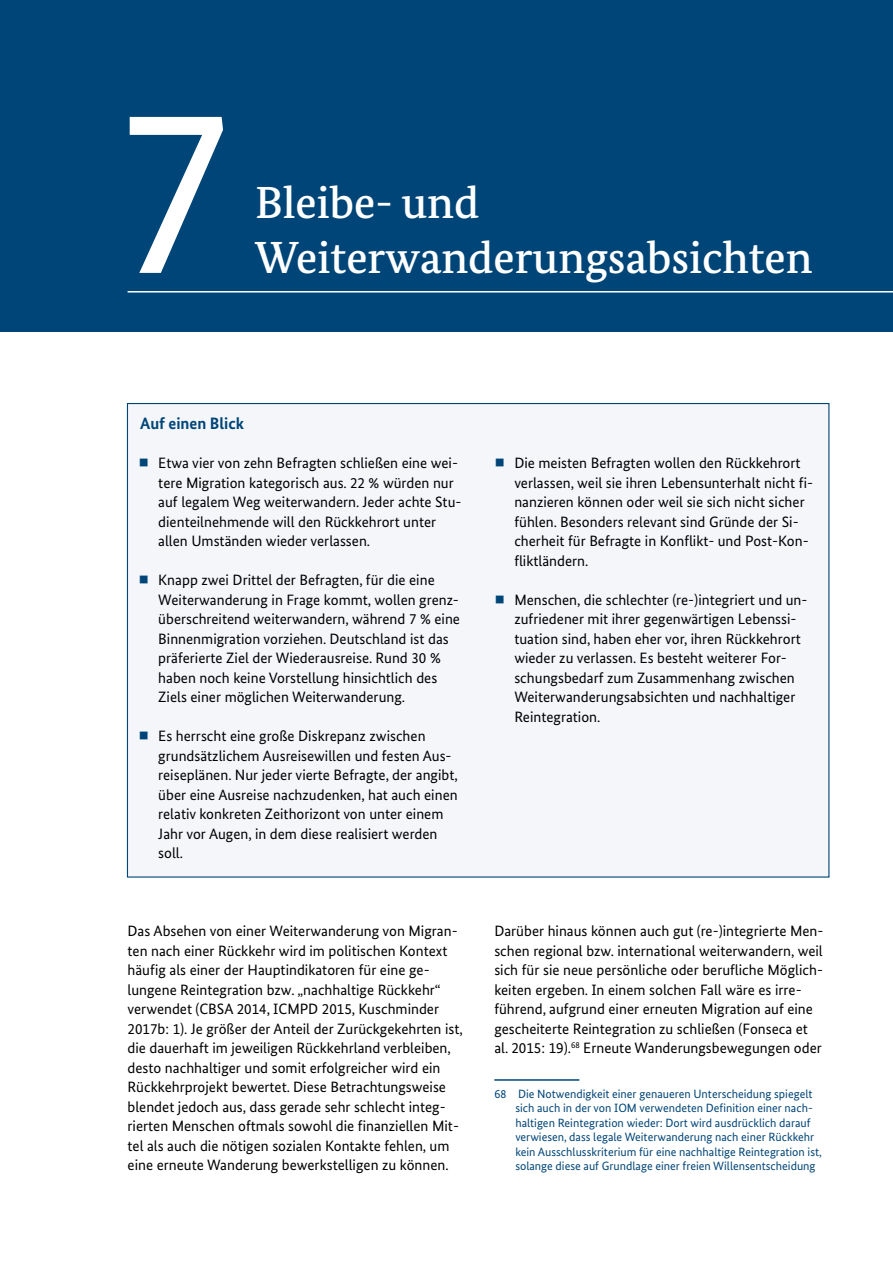
<style>
.page{position:relative;width:893px;height:1263px;background:#fff}
.page>*{position:absolute;margin:0;border:0;box-sizing:border-box;transform-origin:0 0}
.Kapitelzahl_2{font:240px "Bundes Sans";color:#fff}
._1_Überschrift{font:500 45px "Bundes Serif";color:#fff}
.Überschrift_Bold_Bla{font:700 16.5px "Bundes Sans";color:#004577}
.Fließtext_WP{font:15px/19.5px "Bundes Sans";color:#000}
.Fußnote{font:12px/14.4px "Bundes Sans";color:#004577}
</style>
<div class="page">
<div style="left:0;top:0;width:893px;height:332px;background:#004577"></div>
<hr style="left:128px;top:291px;width:765px;height:2px;background:#fff">
<hr style="left:494px;top:1079px;width:85px;height:2px;background:#004577">
<div style="left:127px;top:403px;width:702px;height:474px;background:#f4f6fa"></div>
<p class="Kapitelzahl_2" style="left:115px;top:44px;width:121px">7</p>
<p class="_1_Überschrift" style="left:255px;top:175px;width:226px">Bleibe- und</p>
<p class="_1_Überschrift" style="left:255px;top:230px;width:559px">Weiterwanderungsabsichten</p>
<p class="Überschrift_Bold_Bla" style="left:140px;top:413px;width:105px">Auf einen Blick</p>
<p class="Fließtext_WP" style="left:158px;top:453px;width:305px">Etwa vier von zehn Befragten schließen eine wei&shy;tere Migration kategorisch aus. 22 % würden nur auf legalem Weg weiterwandern. Jeder achte Stu&shy;dienteilnehmende will den Rückkehrort unter allen Umständen wieder verlassen.</p>
<p class="Fließtext_WP" style="left:158px;top:570px;width:303px">Knapp zwei Drittel der Befragten, für die eine Weiterwanderung in Frage kommt, wollen grenz&shy;überschreitend weiterwandern, während 7 % eine Binnenmigration vorziehen. Deutschland ist das präferierte Ziel der Wiederausreise. Rund 30 % haben noch keine Vorstellung hinsichtlich des Ziels einer möglichen Weiterwanderung.</p>
<p class="Fließtext_WP" style="left:158px;top:726px;width:301px">Es herrscht eine große Diskrepanz zwischen grundsätzlichem Ausreisewillen und festen Aus&shy;reiseplänen. Nur jeder vierte Befragte, der angibt, über eine Ausreise nachzudenken, hat auch einen relativ konkreten Zeithorizont von unter einem Jahr vor Augen, in dem diese realisiert werden soll.</p>
<p class="Fließtext_WP" style="left:128px;top:921px;width:337px">Das Absehen von einer Weiterwanderung von Migran&shy;ten nach einer Rückkehr wird im politischen Kontext häufig als einer der Hauptindikatoren für eine ge&shy;lungene Reintegration bzw. „nachhaltige Rückkehr“ verwendet (CBSA 2014, ICMPD 2015, Kuschminder 2017b: 1). Je größer der Anteil der Zurückgekehrten ist, die dauerhaft im jeweiligen Rückkehrland verbleiben, desto nachhaltiger und somit erfolgreicher wird ein Rückkehrprojekt bewertet. Diese Betrachtungsweise blendet jedoch aus, dass gerade sehr schlecht integ&shy;rierten Menschen oftmals sowohl die finanziellen Mit&shy;tel als auch die nötigen sozialen Kontakte fehlen, um eine erneute Wanderung bewerkstelligen zu können.</p>
<p class="Fließtext_WP" style="left:514px;top:453px;width:300px">Die meisten Befragten wollen den Rückkehrort verlassen, weil sie ihren Lebensunterhalt nicht fi&shy;nanzieren können oder weil sie sich nicht sicher fühlen. Besonders relevant sind Gründe der Si&shy;cherheit für Befragte in Konflikt- und Post-Kon&shy;fliktländern.</p>
<p class="Fließtext_WP" style="left:514px;top:589px;width:295px">Menschen, die schlechter (re-)integriert und un&shy;zufriedener mit ihrer gegenwärtigen Lebenssi&shy;tuation sind, haben eher vor, ihren Rückkehrort wieder zu verlassen. Es besteht weiterer For&shy;schungsbedarf zum Zusammenhang zwischen Weiterwanderungsabsichten und nachhaltiger Reintegration.</p>
<p class="Fließtext_WP" style="left:494px;top:921px;width:331px">Darüber hinaus können auch gut (re-)integrierte Men&shy;schen regional bzw. international weiterwandern, weil sich für sie neue persönliche oder berufliche Möglich&shy;keiten ergeben. In einem solchen Fall wäre es irre&shy;führend, aufgrund einer erneuten Migration auf eine gescheiterte Reintegration zu schließen (Fonseca et al. 2015: 19).<sup>68</sup> Erneute Wanderungsbewegungen oder</p>
<p class="Fußnote" style="left:515px;top:1086px;width:308px;text-indent:-21px">68 Die Notwendigkeit einer genaueren Unterscheidung spiegelt sich auch in der von IOM verwendeten Definition einer nach&shy;haltigen Reintegration wieder: Dort wird ausdrücklich darauf verwiesen, dass legale Weiterwanderung nach einer Rückkehr kein Ausschlusskriterium für eine nachhaltige Reintegration ist, solange diese auf Grundlage einer freien Willensentscheidung</p>
</div>
